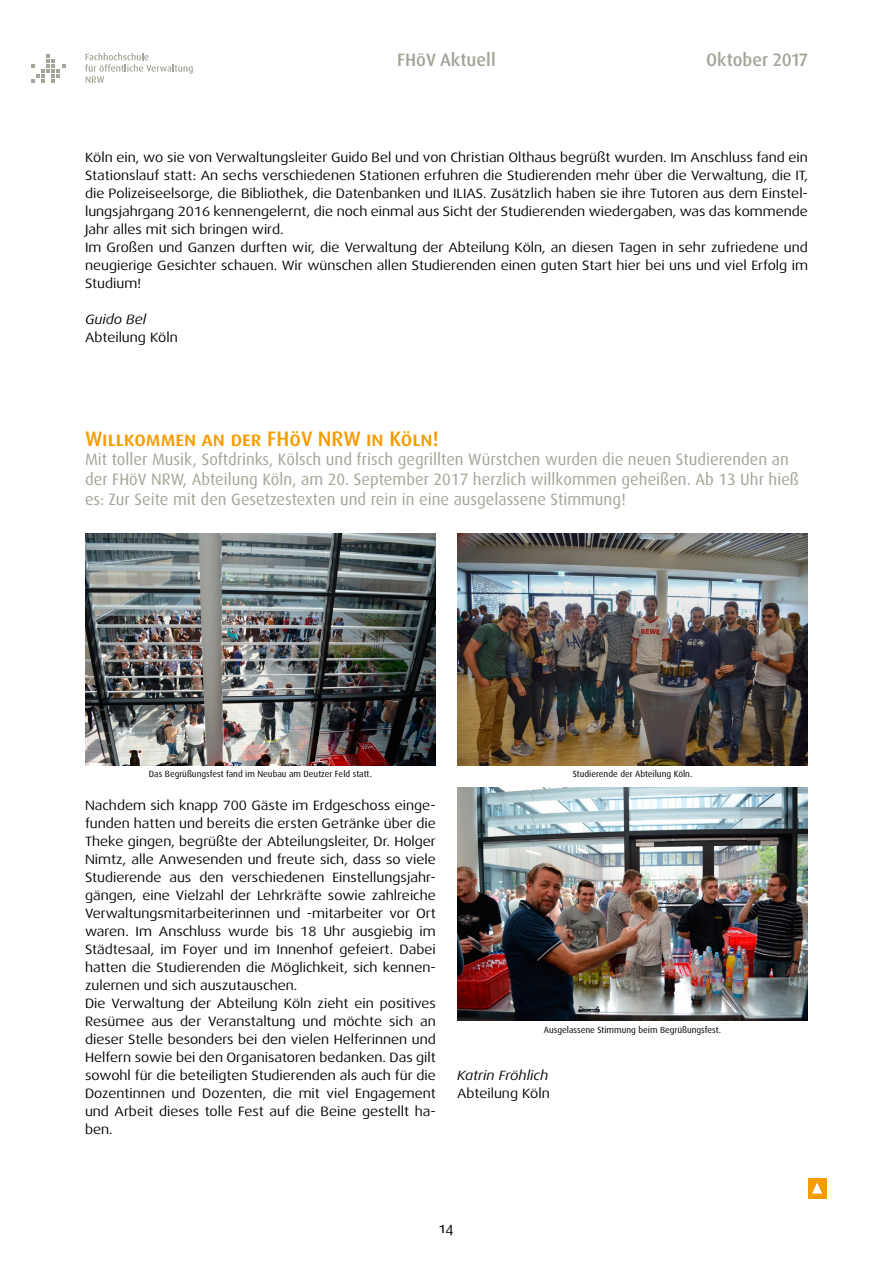
<style>
.page{position:relative;width:893px;height:1263px;background:#fff}
.page>*{position:absolute;margin:0;border:0;box-sizing:border-box;transform-origin:0 0}
.t1{font:500 21px "Dax OT";color:#f59c00}
.t2{font:500 18px "Dax OT";color:#a3a698}
.t3{font:16.5px/19.8px "Dax";color:#a3a698}
.t4{font:15px "Dax Regular Caps";color:#000}
.t5{font:13.5px/18px "Dax Wide";color:#000;text-align:justify}
.t6{font:italic 13.5px "Dax Wide";color:#000}
.t7{font:9px "Dax";color:#000}
</style>
<div class="page">
<div style="left:808px;top:1178px;width:18px;height:20px;background:#f59c00"></div>
<svg style="left:812px;top:1182px;width:10px;height:11px"></svg>
<svg style="left:31px;top:54px;width:34px;height:29px"></svg>
<svg style="left:85px;top:53px;width:108px;height:30px"></svg>
<img style="left:85px;top:533px;width:351px;height:233px">
<img style="left:457px;top:533px;width:351px;height:233px">
<img style="left:457px;top:788px;width:351px;height:232px">
<h2 class="t2" style="left:397px;top:49px;width:100px">FHöV Aktuell</h2>
<h2 class="t2" style="left:706px;top:49px;width:103px">Oktober 2017</h2>
<p class="t5" style="left:85px;top:148px;width:724px">Köln ein, wo sie von Verwaltungsleiter Guido Bel und von Christian Olthaus begrüßt wurden. Im Anschluss fand ein Stationslauf statt: An sechs verschiedenen Stationen erfuhren die Studierenden mehr über die Verwaltung, die IT, die Polizeiseelsorge, die Bibliothek, die Datenbanken und ILIAS. Zusätzlich haben sie ihre Tutoren aus dem Einstel&shy;lungsjahrgang 2016 kennengelernt, die noch einmal aus Sicht der Studierenden wiedergaben, was das kommende Jahr alles mit sich bringen wird.</p>
<p class="t5" style="left:85px;top:238px;width:724px">Im Großen und Ganzen durften wir, die Verwaltung der Abteilung Köln, an diesen Tagen in sehr zufriedene und neugierige Gesichter schauen. Wir wünschen allen Studierenden einen guten Start hier bei uns und viel Erfolg im Studium!</p>
<p class="t6" style="left:85px;top:312px;width:63px">Guido Bel</p>
<p class="t5" style="left:85px;top:328px;width:94px">Abteilung Köln</p>
<p class="t1" style="left:85px;top:425px;width:355px">Willkommen an der FHöV NRW in Köln!</p>
<p class="t3" style="left:85px;top:450px;width:715px">Mit toller Musik, Softdrinks, Kölsch und frisch gegrillten Würstchen wurden die neuen Studierenden an der FHöV NRW, Abteilung Köln, am 20. September 2017 herzlich willkommen geheißen. Ab 13 Uhr hieß es: Zur Seite mit den Gesetzestexten und rein in eine ausgelassene Stimmung!</p>
<p class="t7" style="left:149px;top:768px;width:224px">Das Begrüßungsfest fand im Neubau am Deutzer Feld statt.</p>
<p class="t7" style="left:573px;top:769px;width:121px">Studierende der Abteilung Köln.</p>
<p class="t5" style="left:85px;top:796px;width:352px">Nachdem sich knapp 700 Gäste im Erdgeschoss einge&shy;funden hatten und bereits die ersten Getränke über die Theke gingen, begrüßte der Abteilungsleiter, Dr. Holger Nimtz, alle Anwesenden und freute sich, dass so viele Studierende aus den verschiedenen Einstellungsjahr&shy;gängen, eine Vielzahl der Lehrkräfte sowie zahlreiche Verwaltungsmitarbeiterinnen und -mitarbeiter vor Ort waren. Im Anschluss wurde bis 18 Uhr ausgiebig im Städtesaal, im Foyer und im Innenhof gefeiert. Dabei hatten die Studierenden die Möglichkeit, sich kennen&shy;zulernen und sich auszutauschen.</p>
<p class="t5" style="left:85px;top:994px;width:352px">Die Verwaltung der Abteilung Köln zieht ein positives Resümee aus der Veranstaltung und möchte sich an dieser Stelle besonders bei den vielen Helferinnen und Helfern sowie bei den Organisatoren bedanken. Das gilt sowohl für die beteiligten Studierenden als auch für die Dozentinnen und Dozenten, die mit viel Engagement und Arbeit dieses tolle Fest auf die Beine gestellt ha&shy;ben.</p>
<p class="t7" style="left:544px;top:1024px;width:179px">Ausgelassene Stimmung beim Begrüßungsfest.</p>
<p class="t6" style="left:457px;top:1068px;width:93px">Katrin Fröhlich</p>
<p class="t5" style="left:457px;top:1084px;width:94px">Abteilung Köln</p>
<p class="t4" style="left:439px;top:1219px;width:16px">14</p>
</div>
